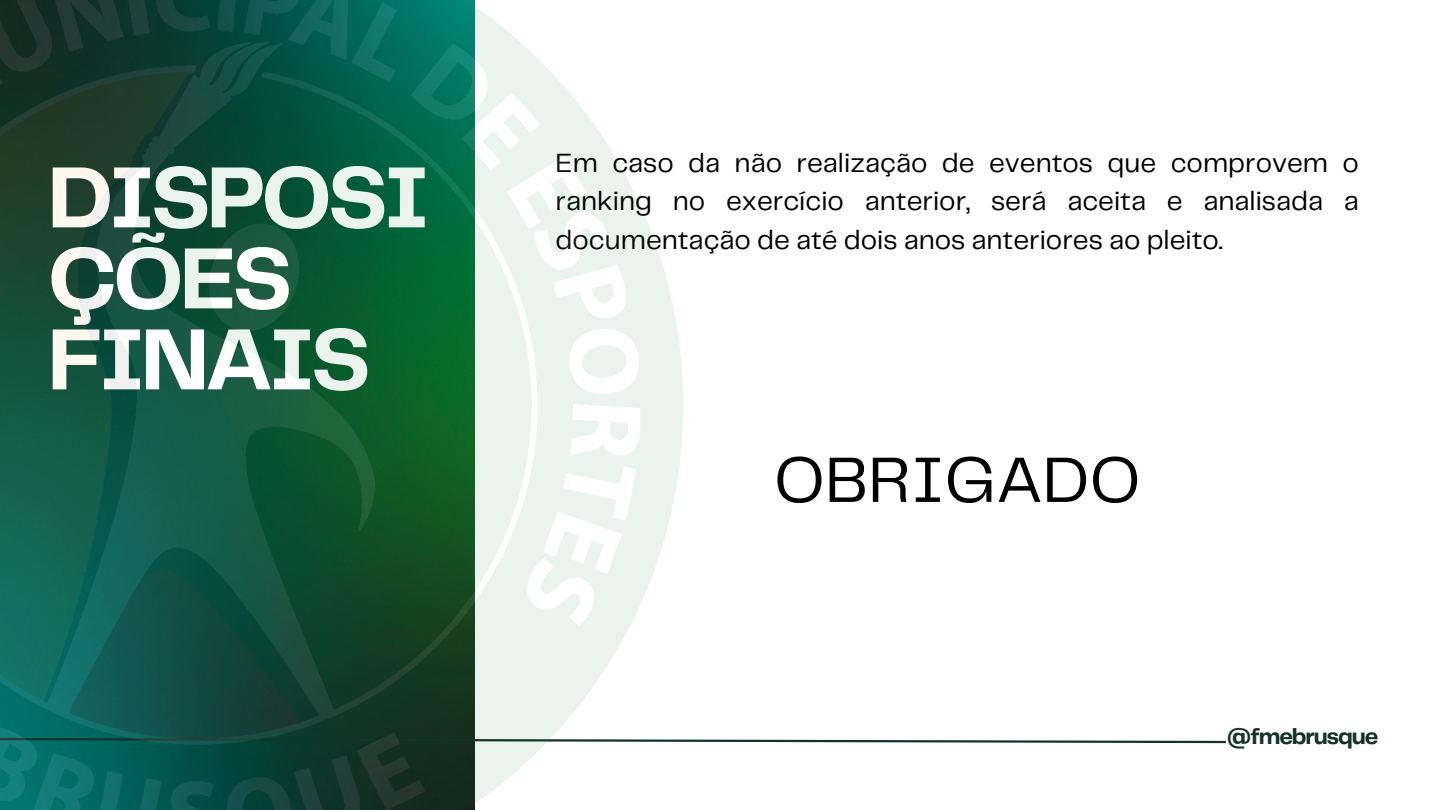
<style>
.page{position:relative;width:1440px;height:810px;background:#fff}
.page>*{position:absolute;margin:0;border:0;box-sizing:border-box;transform-origin:0 0}
.t1{font:700 90px/81px "Telegraf";letter-spacing:-.05em;color:#fff}
.t2{font:66.4px "Telegraf";color:#000}
.t3{font:27.4px/38.2px "Telegraf";color:#000;text-align:justify}
.t4{font:700 22.7px "Telegraf";letter-spacing:-.05em;color:#143225}
</style>
<div class="page">
<svg style="left:683px;top:739px;width:543px;height:5px"></svg>
<img style="left:0;top:0;width:683px;height:810px">
<p class="t1" style="left:47px;top:162px;width:384px">DISPOSI<br>ÇÕES<br>FINAIS</p>
<p class="t3" style="left:556px;top:145px;width:805px">Em caso da não realização de eventos que comprovem o ranking no exercício anterior, será aceita e analisada a documentação de até dois anos anteriores ao pleito.</p>
<p class="t2" style="left:774px;top:451px;width:368px">OBRIGADO</p>
<p class="t4" style="left:1227px;top:727px;width:153px">@fmebrusque</p>
</div>
